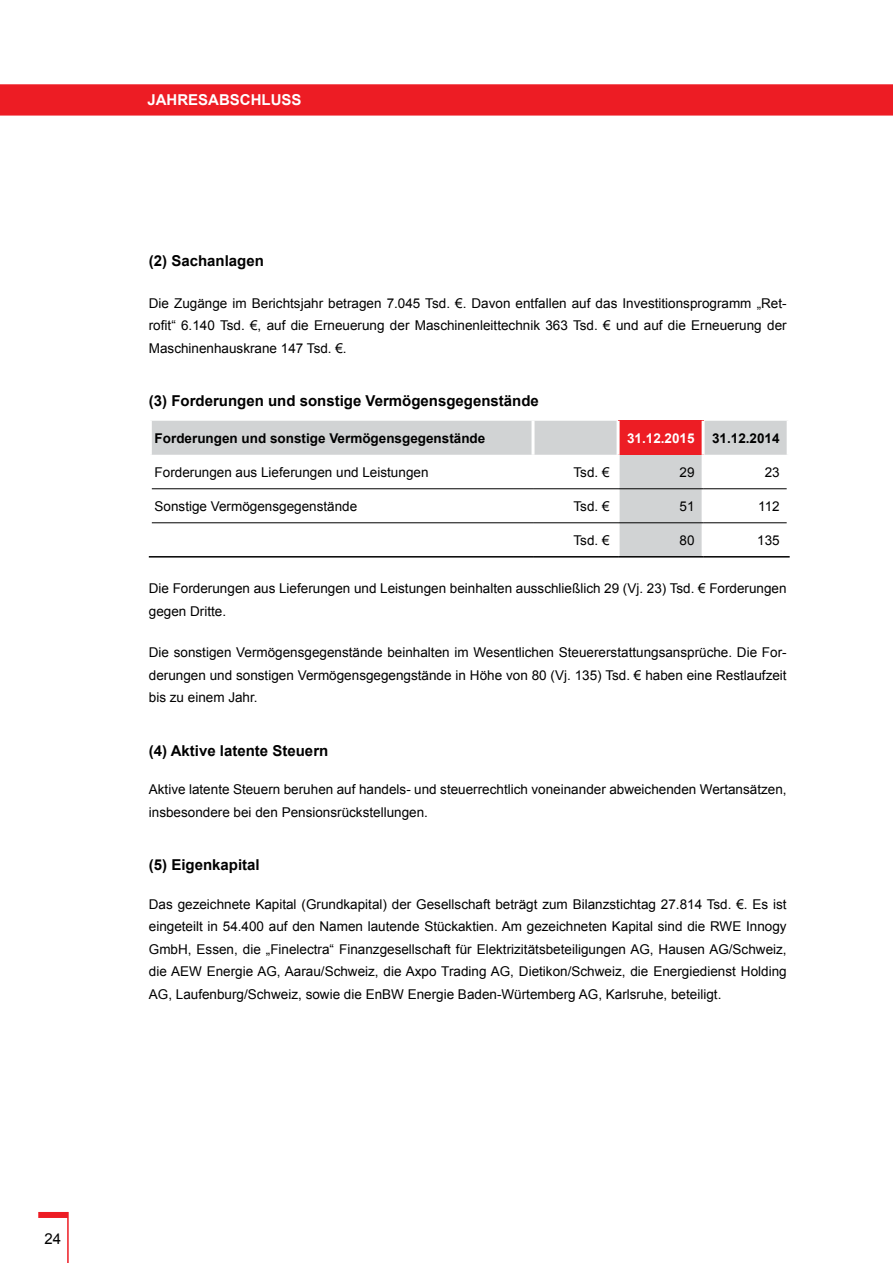
<style>
.page{position:relative;width:893px;height:1263px;background:#fff}
.page>*{position:absolute;margin:0;border:0;box-sizing:border-box;transform-origin:0 0}
.t1{font:700 15px "Arial";color:#000}
.t2{font:700 15px "Arial";color:#fff}
.t3{font:15px "Arial";color:#000}
.t4{font:13.5px/22.5px "Arial";color:#000;text-align:justify}
.t5{font:700 13.5px "Arial";color:#000}
.t6{font:700 13.5px "Arial";color:#fff}
</style>
<div class="page">
<svg style="left:152px;top:421px;width:635px;height:135px"></svg>
<div style="left:618px;top:421px;width:85px;height:34px;background:#ed1d24"></div>
<hr style="left:531px;top:421px;width:3px;height:34px;background:#fff">
<hr style="left:617px;top:421px;width:3px;height:34px;background:#fff">
<hr style="left:702px;top:421px;width:3px;height:34px;background:#fff">
<hr style="left:617px;top:455px;width:3px;height:33px;background:#fff">
<hr style="left:702px;top:455px;width:3px;height:33px;background:#fff">
<hr style="left:617px;top:489px;width:3px;height:33px;background:#fff">
<hr style="left:702px;top:489px;width:3px;height:33px;background:#fff">
<hr style="left:617px;top:523px;width:3px;height:33px;background:#fff">
<hr style="left:702px;top:523px;width:3px;height:33px;background:#fff">
<hr style="left:152px;top:488px;width:381px;height:1px;background:#000">
<hr style="left:533px;top:488px;width:85px;height:1px;background:#000">
<hr style="left:618px;top:488px;width:85px;height:1px;background:#000">
<hr style="left:703px;top:488px;width:84px;height:1px;background:#000">
<hr style="left:152px;top:522px;width:381px;height:1px;background:#000">
<hr style="left:533px;top:522px;width:85px;height:1px;background:#000">
<hr style="left:618px;top:522px;width:85px;height:1px;background:#000">
<hr style="left:703px;top:522px;width:84px;height:1px;background:#000">
<hr style="left:149px;top:556px;width:384px;height:1px;background:#000">
<hr style="left:533px;top:556px;width:85px;height:1px;background:#000">
<hr style="left:618px;top:556px;width:85px;height:1px;background:#000">
<hr style="left:703px;top:556px;width:87px;height:1px;background:#000">
<div style="left:38px;top:1212px;width:30px;height:6px;background:#ed1c24"></div>
<hr style="left:67px;top:1212px;width:2px;height:51px;background:#ed1c24">
<div style="left:0;top:84px;width:893px;height:32px;background:#ed1c24"></div>
<p class="t2" style="left:147px;top:90px;width:62px">jahresabs</p>
<p class="t2" style="left:240px;top:90px;width:53px">chluss</p>
<p class="t1" style="left:149px;top:251px;width:117px">(2) Sachanlagen</p>
<p class="t4" style="left:149px;top:292px;width:639px">Die Zugänge im Berichtsjahr betragen 7.045 Tsd. €. Davon entfallen auf das Investitionsprogramm „Ret&shy;rofit“ 6.140 Tsd. €, auf die Erneuerung der Maschinenleittechnik 363 Tsd. € und auf die Erneuerung der Maschinenhauskrane 147 Tsd. €.</p>
<p class="t1" style="left:149px;top:391px;width:392px">(3) Forderungen und sonstige Vermögensgegenstände</p>
<p class="t5" style="left:155px;top:429px;width:332px">Forderungen und sonstige Vermögensgegenstände</p>
<p class="t6" style="left:627px;top:429px;width:69px">31.12.2015</p>
<p class="t5" style="left:712px;top:429px;width:69px">31.12.2014</p>
<p class="t4" style="left:155px;top:461px;width:275px">Forderungen aus Lieferungen und Leistungen</p>
<p class="t4" style="left:574px;top:461px;width:38px">Tsd. €</p>
<p class="t4" style="left:680px;top:461px;width:17px">29</p>
<p class="t4" style="left:765px;top:461px;width:17px">23</p>
<p class="t4" style="left:155px;top:495px;width:204px">Sonstige Vermögensgegenstände</p>
<p class="t4" style="left:574px;top:495px;width:38px">Tsd. €</p>
<p class="t4" style="left:680px;top:495px;width:17px">51</p>
<p class="t4" style="left:758px;top:495px;width:23px">112</p>
<p class="t4" style="left:574px;top:529px;width:38px">Tsd. €</p>
<p class="t4" style="left:680px;top:529px;width:17px">80</p>
<p class="t4" style="left:757px;top:529px;width:24px">135</p>
<p class="t4" style="left:149px;top:577px;width:639px">Die Forderungen aus Lieferungen und Leistungen beinhalten ausschließlich 29 (Vj. 23) Tsd. € Forderungen gegen Dritte.</p>
<p class="t4" style="left:149px;top:641px;width:639px">Die sonstigen Vermögensgegenstände beinhalten im Wesentlichen Steuererstattungsansprüche. Die For&shy;derungen und sonstigen Vermögensgegengstände in Höhe von 80 (Vj. 135) Tsd. € haben eine Restlaufzeit bis zu einem Jahr.</p>
<p class="t1" style="left:149px;top:740px;width:181px">(4) Aktive latente Steuern</p>
<p class="t4" style="left:149px;top:778px;width:639px">Aktive latente Steuern beruhen auf handels- und steuerrechtlich voneinander abweichenden Wertansätzen, insbesondere bei den Pensionsrückstellungen.</p>
<p class="t1" style="left:149px;top:855px;width:112px">(5) Eigenkapital</p>
<p class="t4" style="left:149px;top:893px;width:639px">Das gezeichnete Kapital (Grundkapital) der Gesellschaft beträgt zum Bilanzstichtag 27.814 Tsd. €. Es ist eingeteilt in 54.400 auf den Namen lautende Stückaktien. Am gezeichneten Kapital sind die RWE Innogy GmbH, Essen, die „Finelectra“ Finanzgesellschaft für Elektrizitätsbeteiligungen AG, Hausen AG/Schweiz, die AEW Energie AG, Aarau/Schweiz, die Axpo Trading AG, Dietikon/Schweiz, die Energiedienst Holding AG, Laufenburg/Schweiz, sowie die EnBW Energie Baden-Würtemberg AG, Karlsruhe, beteiligt.</p>
<p class="t3" style="left:45px;top:1229px;width:18px">24</p>
</div>
